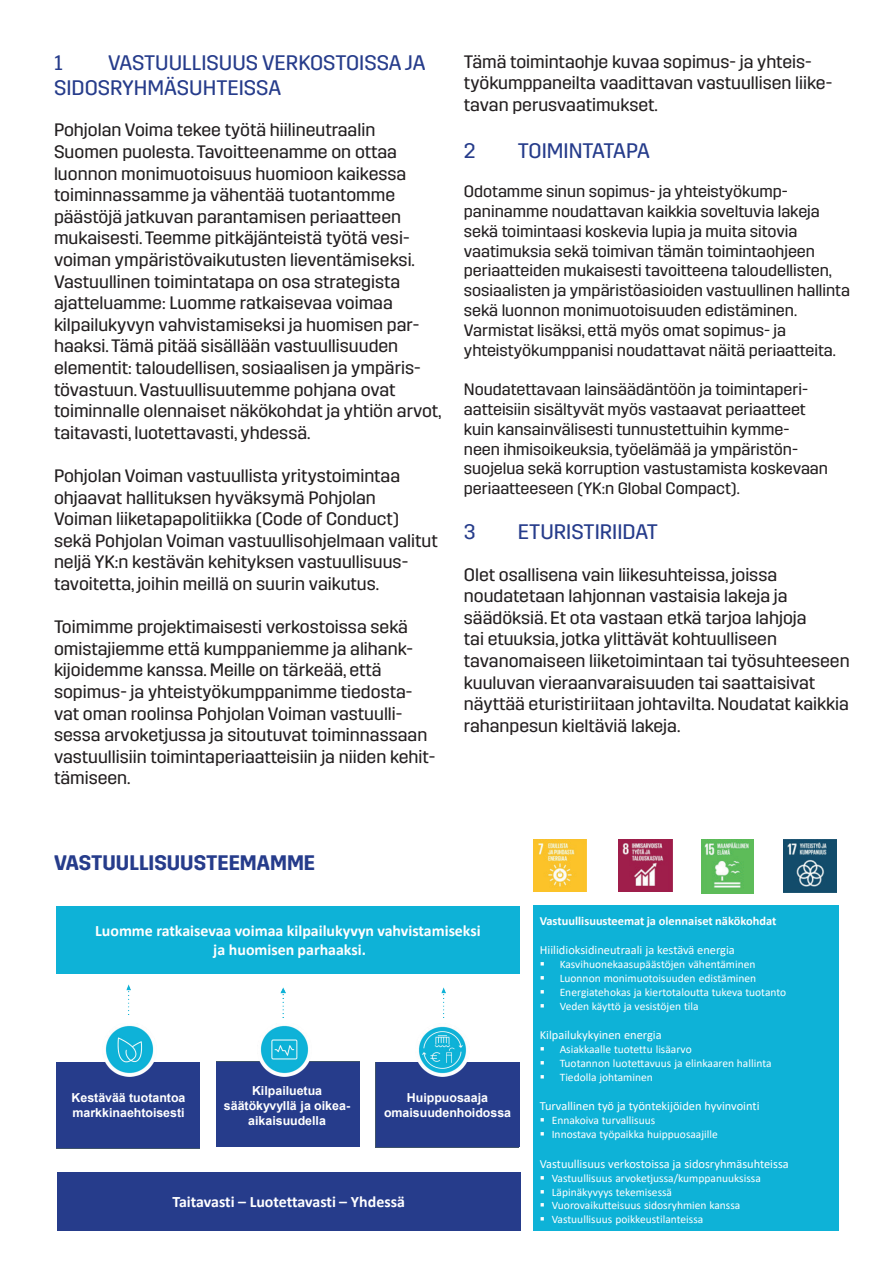
<style>
.page{position:relative;width:893px;height:1263px;background:#fff}
.page>*{position:absolute;margin:0;border:0;box-sizing:border-box;transform-origin:0 0}
.t1{font:21px/25.2px "Trim";color:#263c8b}
.t2{font:600 21px "Trim";color:#263c8b}
.t3{font:18px/21.6px "Trim";color:#231f20}
.t4{font:16.5px/19.8px "Trim";color:#231f20}
.t5{font:700 15.9px/19px "Calibri";color:#fff;text-align:center}
.t6{font:12.45px "Calibri";color:#fff}
.t7{font:700 12.45px/14.9px "Arial";color:#fff;text-align:center}
.t8{font:700 12.45px "Calibri";color:#fff}
.t9{font:11.55px "Calibri";color:#fff}
.t10{font:11.4px "Calibri";color:#fff}
</style>
<div class="page">
<div style="left:56px;top:907px;width:464px;height:67px;background:#0eb2d7"></div>
<div style="left:56px;top:1062px;width:144px;height:86px;background:#263c8b"></div>
<div style="left:216px;top:1062px;width:144px;height:85px;background:#263c8b"></div>
<div style="left:376px;top:1063px;width:143px;height:84px;background:#263c8b"></div>
<img style="left:126px;top:984px;width:5px;height:28px">
<img style="left:281px;top:988px;width:4px;height:27px">
<img style="left:441px;top:988px;width:5px;height:27px">
<div style="left:57px;top:1172px;width:463px;height:59px;background:#263c8b"></div>
<img style="left:415px;top:1026px;width:54px;height:51px">
<img style="left:257px;top:1025px;width:54px;height:52px">
<img style="left:105px;top:1025px;width:49px;height:52px">
<img style="left:533px;top:840px;width:53px;height:52px">
<img style="left:619px;top:840px;width:53px;height:52px">
<img style="left:701px;top:840px;width:53px;height:53px">
<img style="left:783px;top:839px;width:53px;height:53px">
<div style="left:533px;top:905px;width:306px;height:326px;background:#0eb2d7"></div>
<p class="t1" style="left:54px;top:50px;width:373px;text-indent:54px">VASTUULLISUUS VERKOSTOISSA JA<br>SIDOSRYHMÄSUHTEISSA</p>
<p class="t3" style="left:54px;top:119px;width:389px">Pohjolan Voima tekee työtä hiilineutraalin Suomen puolesta. Tavoitteenamme on ottaa luonnon monimuotoisuus huomioon kaikessa toiminnassamme ja vähentää tuotantomme päästöjä jatkuvan parantamisen periaatteen mukaisesti. Teemme pitkäjänteistä työtä vesi&shy;voiman ympäristövaikutusten lieventämiseksi.<br>Vastuullinen toimintatapa on osa strategista ajatteluamme: Luomme ratkaisevaa voimaa kilpailukyvyn vahvistamiseksi ja huomisen par&shy;haaksi. Tämä pitää sisällään vastuullisuuden elementit: taloudellisen, sosiaalisen ja ympäris&shy;tövastuun. Vastuullisuutemme pohjana ovat toiminnalle olennaiset näkökohdat ja yhtiön arvot, taitavasti, luotettavasti, yhdessä.</p>
<p class="t3" style="left:54px;top:465px;width:385px">Pohjolan Voiman vastuullista yritystoimintaa ohjaavat hallituksen hyväksymä Pohjolan Voiman liiketapapolitiikka (Code of Conduct) sekä Pohjolan Voiman vastuullisohjelmaan valitut neljä YK:n kestävän kehityksen vastuullisuus&shy;tavoitetta, joihin meillä on suurin vaikutus.</p>
<p class="t3" style="left:54px;top:616px;width:383px">Toimimme projektimaisesti verkostoissa sekä omistajiemme että kumppaniemme ja alihank&shy;kijoidemme kanssa. Meille on tärkeää, että sopimus- ja yhteistyökumppanimme tiedosta&shy;vat oman roolinsa Pohjolan Voiman vastuulli&shy;sessa arvoketjussa ja sitoutuvat toiminnassaan vastuullisiin toimintaperiaatteisiin ja niiden kehit&shy;tämiseen.</p>
<p class="t1" style="left:54px;top:50px;width:10px">1</p>
<p class="t3" style="left:464px;top:51px;width:370px">Tämä toimintaohje kuvaa sopimus- ja yhteis&shy;työkumppaneilta vaadittavan vastuullisen liike&shy;tavan perusvaatimukset.</p>
<p class="t1" style="left:464px;top:138px;width:13px">2</p>
<p class="t1" style="left:518px;top:138px;width:134px">TOIMINTATAPA</p>
<p class="t4" style="left:464px;top:182px;width:388px">Odotamme sinun sopimus- ja yhteistyökump&shy;paninamme noudattavan kaikkia soveltuvia lakeja sekä toimintaasi koskevia lupia ja muita sitovia vaatimuksia sekä toimivan tämän toimintaohjeen periaatteiden mukaisesti tavoitteena taloudellisten, sosiaalisten ja ympäristöasioiden vastuullinen hallinta sekä luonnon monimuotoisuuden edistäminen.<br>Varmistat lisäksi, että myös omat sopimus- ja yhteistyökumppanisi noudattavat näitä periaatteita.</p>
<p class="t4" style="left:464px;top:380px;width:366px">Noudatettavaan lainsäädäntöön ja toimintaperi&shy;aatteisiin sisältyvät myös vastaavat periaatteet kuin kansainvälisesti tunnustettuihin kymme&shy;neen ihmisoikeuksia, työelämää ja ympäristön&shy;suojelua sekä korruption vastustamista koskevaan periaatteeseen (YK:n Global Compact).</p>
<p class="t1" style="left:464px;top:519px;width:13px">3</p>
<p class="t1" style="left:518px;top:519px;width:141px">ETURISTIRIIDAT</p>
<p class="t3" style="left:464px;top:564px;width:387px">Olet osallisena vain liikesuhteissa, joissa noudatetaan lahjonnan vastaisia lakeja ja säädöksiä. Et ota vastaan etkä tarjoa lahjoja<br>tai etuuksia, jotka ylittävät kohtuulliseen tavanomaiseen liiketoimintaan tai työsuhteeseen kuuluvan vieraanvaraisuuden tai saattaisivat näyttää eturistiriitaan johtavilta. Noudatat kaikkia rahanpesun kieltäviä lakeja.</p>
<p class="t2" style="left:54px;top:851px;width:263px">VASTUULLISUUSTEEMAMME</p>
<p class="t5" style="left:95px;top:921px;width:387px">Luomme ratkaisevaa voimaa kilpailukyvyn vahvistamiseksi ja huomisen parhaaksi.</p>
<p class="t7" style="left:72px;top:1090px;width:115px;text-align:left">Kestävää tuotantoa markkinaehtoisesti</p>
<p class="t7" style="left:224px;top:1083px;width:128px">Kilpailuetua säätökyvyllä ja oikea&shy;aikaisuudella</p>
<p class="t7" style="left:384px;top:1090px;width:129px">Huippuosaaja omaisuudenhoidossa</p>
<p class="t5" style="left:172px;top:1192px;width:234px">Taitavasti – Luotettavasti – Yhdessä</p>
<p class="t8" style="left:540px;top:912px;width:238px">Vastuullisuusteemat ja olennaiset näkökohdat</p>
<p class="t6" style="left:540px;top:942px;width:197px">Hiilidioksidineutraali ja kestävä energia</p>
<p class="t10" style="left:540px;top:957px;width:217px">▪ Kasvihuonekaasupäästöjen vähentäminen</p>
<p class="t9" style="left:540px;top:970px;width:218px">▪ Luonnon monimuotoisuuden edistäminen</p>
<p class="t10" style="left:540px;top:984px;width:248px">▪ Energiatehokas ja kiertotaloutta tukeva tuotanto</p>
<p class="t10" style="left:540px;top:998px;width:160px">▪ Veden käyttö ja vesistöjen tila</p>
<p class="t6" style="left:540px;top:1026px;width:123px">Kilpailukykyinen energia</p>
<p class="t10" style="left:540px;top:1041px;width:153px">▪ Asiakkaalle tuotettu lisäarvo</p>
<p class="t9" style="left:540px;top:1055px;width:233px">▪ Tuotannon luotettavuus ja elinkaaren hallinta</p>
<p class="t10" style="left:540px;top:1069px;width:115px">▪ Tiedolla johtaminen</p>
<p class="t6" style="left:540px;top:1098px;width:221px">Turvallinen työ ja työntekijöiden hyvinvointi</p>
<p class="t10" style="left:540px;top:1113px;width:117px">▪ Ennakoiva turvallisuus</p>
<p class="t10" style="left:540px;top:1126px;width:180px">▪ Innostava työpaikka huippuosaajille</p>
<p class="t6" style="left:540px;top:1155px;width:250px">Vastuullisuus verkostoissa ja sidosryhmäsuhteissa</p>
<p class="t10" style="left:540px;top:1170px;width:223px">▪ Vastuullisuus arvoketjussa/kumppanuuksissa</p>
<p class="t10" style="left:540px;top:1184px;width:134px">▪ Läpinäkyvyys tekemisessä</p>
<p class="t10" style="left:540px;top:1198px;width:202px">▪ Vuorovaikutteisuus sidosryhmien kanssa</p>
<p class="t10" style="left:540px;top:1211px;width:165px">▪ Vastuullisuus poikkeustilanteissa</p>
</div>
